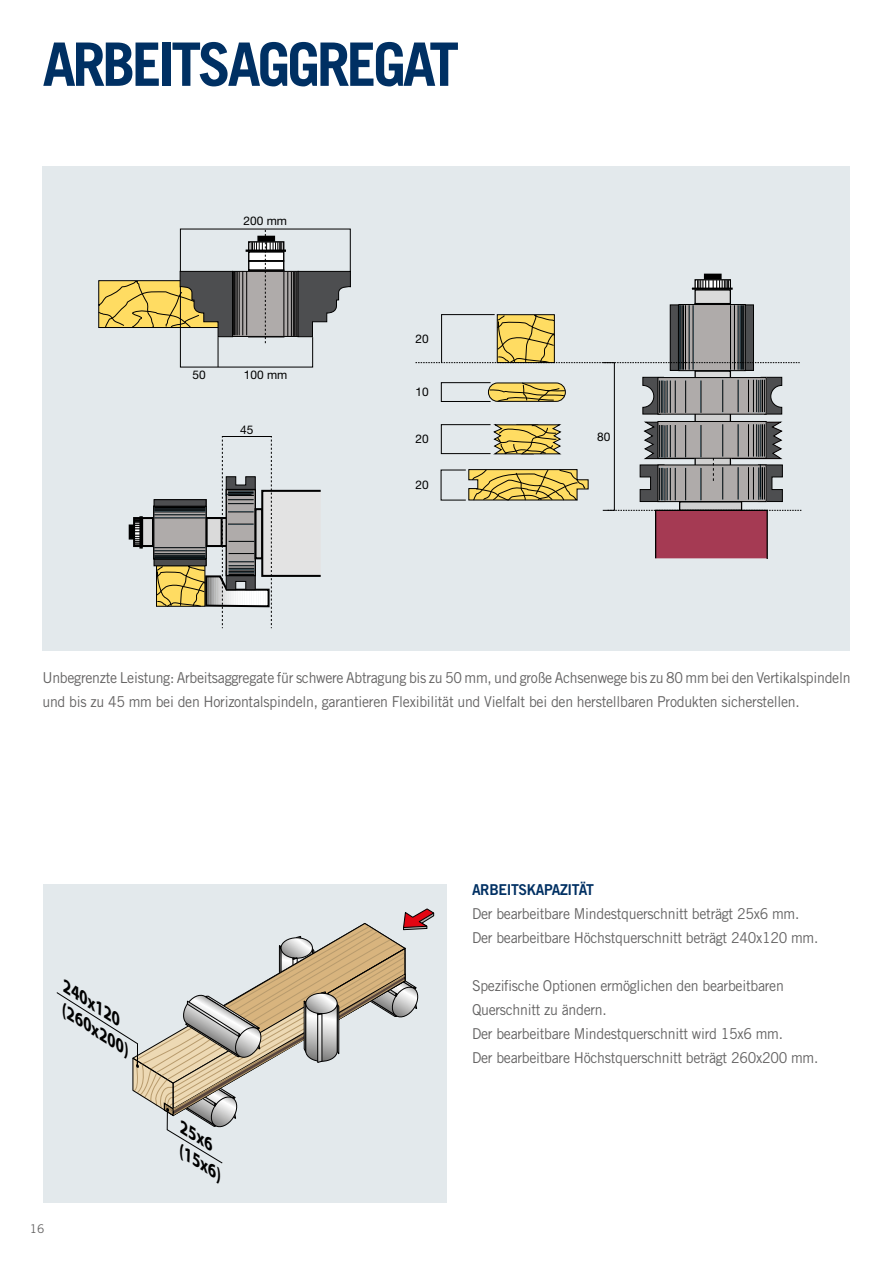
<style>
.page{position:relative;width:893px;height:1263px;background:#fff}
.page>*{position:absolute;margin:0;border:0;box-sizing:border-box;transform-origin:0 0}
.t1{font:700 60px "Trade Gothic LT Std";letter-spacing:-.06em;color:#003063}
.t2{font:italic 700 17.1px/20.5px "Myriad Pro";color:#000}
.t3{font:15px/24px "Trade Gothic LT Std";letter-spacing:-.02em;color:#646363;scale:.94 1}
.t4{font:15px "Trade Gothic LT Std Bd 2";letter-spacing:-.025em;color:#003063;scale:.94 1}
.t5{font:12px "Trade Gothic LT Std";color:#646363}
.t6{font:11.85px "Helvetica Neue LT Std";color:#000}
</style>
<div class="page">
<div style="left:43px;top:166px;width:807px;height:485px;background:#e3e9ec"></div>
<div style="left:43px;top:884px;width:403px;height:319px;background:#e3e9ec"></div>
<svg style="left:56px;top:908px;width:378px;height:256px"></svg>
<svg style="left:98px;top:230px;width:253px;height:138px"></svg>
<div style="left:488px;top:383px;width:77px;height:18px;border:1px solid #000;border-radius:9px"></div>
<svg style="left:491px;top:383px;width:74px;height:19px"></svg>
<svg style="left:494px;top:424px;width:67px;height:30px;background:#bfa857"></svg>
<svg style="left:468px;top:469px;width:120px;height:32px;background:#c7af5a"></svg>
<div style="left:695px;top:280px;width:35px;height:9px;background:#fff"></div>
<div style="left:694px;top:279px;width:37px;height:10px;border:1px solid #000"></div>
<div style="left:705px;top:274px;width:16px;height:5px;background:#000"></div>
<div style="left:704px;top:274px;width:18px;height:5px;border:1px solid #000"></div>
<hr style="left:692px;top:288px;width:41px;height:2px;background:#000">
<svg style="left:697px;top:280px;width:32px;height:8px"></svg>
<div style="left:695px;top:290px;width:35px;height:14px;background:#dadada"></div>
<div style="left:694px;top:289px;width:37px;height:15px;border:1px solid #000"></div>
<div style="left:694px;top:303px;width:37px;height:35px;border:1px solid #000"></div>
<div style="left:679px;top:304px;width:66px;height:67px;background:#afabaa"></div>
<div style="left:678px;top:304px;width:68px;height:67px;border:1px solid #000"></div>
<hr style="left:680px;top:305px;width:1px;height:65px;background:#000">
<hr style="left:681px;top:305px;width:1px;height:65px;background:#000">
<hr style="left:682px;top:305px;width:1px;height:65px;background:#000">
<hr style="left:683px;top:305px;width:1px;height:65px;background:#000">
<hr style="left:685px;top:305px;width:1px;height:65px;background:#000">
<hr style="left:689px;top:305px;width:1px;height:65px;background:#000">
<hr style="left:693px;top:305px;width:1px;height:65px;background:#000">
<hr style="left:743px;top:305px;width:1px;height:65px;background:#000">
<hr style="left:742px;top:305px;width:1px;height:65px;background:#000">
<hr style="left:741px;top:305px;width:1px;height:65px;background:#000">
<hr style="left:740px;top:305px;width:1px;height:65px;background:#000">
<hr style="left:738px;top:305px;width:1px;height:65px;background:#000">
<hr style="left:734px;top:305px;width:1px;height:65px;background:#000">
<hr style="left:730px;top:305px;width:1px;height:65px;background:#000">
<div style="left:695px;top:371px;width:35px;height:9px;background:#dadada"></div>
<div style="left:694px;top:370px;width:37px;height:11px;border:1px solid #000"></div>
<div style="left:670px;top:305px;width:8px;height:65px;background:#4d4e50"></div>
<div style="left:670px;top:305px;width:9px;height:66px;border:1px solid #000"></div>
<div style="left:745px;top:305px;width:8px;height:65px;background:#4d4e50"></div>
<div style="left:745px;top:305px;width:9px;height:66px;border:1px solid #000"></div>
<svg style="left:415px;top:314px;width:385px;height:49px"></svg>
<div style="left:441px;top:382px;width:50px;height:20px;border:1px solid #000"></div>
<div style="left:441px;top:424px;width:50px;height:30px;border:1px solid #000"></div>
<svg style="left:608px;top:377px;width:193px;height:181px"></svg>
<div style="left:133px;top:517px;width:9px;height:30px;border:2px solid #000"></div>
<div style="left:129px;top:524px;width:5px;height:15px;border:2px solid #000"></div>
<svg style="left:139px;top:516px;width:4px;height:32px"></svg>
<svg style="left:130px;top:519px;width:11px;height:26px"></svg>
<div style="left:142px;top:518px;width:11px;height:28px;background:#dadada"></div>
<div style="left:141px;top:517px;width:13px;height:30px;border:2px solid #000"></div>
<div style="left:152px;top:517px;width:29px;height:30px;border:2px solid #000"></div>
<div style="left:153px;top:505px;width:54px;height:55px;border:1px solid #000"></div>
<hr style="left:154px;top:558px;width:51px;height:1px;background:#000">
<hr style="left:154px;top:557px;width:51px;height:1px;background:#000">
<hr style="left:154px;top:556px;width:51px;height:1px;background:#000">
<hr style="left:154px;top:555px;width:51px;height:1px;background:#000">
<hr style="left:154px;top:553px;width:51px;height:1px;background:#000">
<hr style="left:154px;top:550px;width:51px;height:1px;background:#000">
<hr style="left:154px;top:547px;width:51px;height:1px;background:#000">
<hr style="left:154px;top:507px;width:51px;height:1px;background:#000">
<hr style="left:154px;top:508px;width:51px;height:1px;background:#000">
<hr style="left:154px;top:509px;width:51px;height:1px;background:#000">
<hr style="left:154px;top:510px;width:51px;height:1px;background:#000">
<hr style="left:154px;top:512px;width:51px;height:1px;background:#000">
<hr style="left:154px;top:514px;width:51px;height:1px;background:#000">
<hr style="left:154px;top:518px;width:51px;height:1px;background:#000">
<div style="left:154px;top:559px;width:52px;height:7px;border:1px solid #000"></div>
<div style="left:154px;top:499px;width:52px;height:7px;border:1px solid #000"></div>
<div style="left:261px;top:490px;width:61px;height:87px;background:#e3e3e3;border:2px solid #000"></div>
<svg style="left:156px;top:436px;width:116px;height:193px"></svg>
<hr style="left:222px;top:436px;width:50px;height:1px;background:#000">
<h1 class="t1" style="left:43px;top:28px;width:418px">ARBEITSAGGREGAT</h1>
<p class="t6" style="left:244px;top:214px;width:45px">200 mm</p>
<p class="t6" style="left:193px;top:368px;width:15px">50</p>
<p class="t6" style="left:244px;top:368px;width:45px">100 mm</p>
<p class="t6" style="left:240px;top:422px;width:15px">45</p>
<p class="t6" style="left:415px;top:331px;width:15px">20</p>
<p class="t6" style="left:415px;top:385px;width:15px">10</p>
<p class="t6" style="left:415px;top:432px;width:15px">20</p>
<p class="t6" style="left:415px;top:478px;width:15px">20</p>
<p class="t6" style="left:597px;top:430px;width:15px">80</p>
<p class="t3" style="left:43px;top:665px;width:861px">Unbegrenzte Leistung: Arbeitsaggregate für schwere Abtragung bis zu 50 mm, und große Achsenwege bis zu 80 mm bei den Vertikalspindeln und bis zu 45 mm bei den Horizontalspindeln, garantieren Flexibilität und Vielfalt bei den herstellbaren Produkten sicherstellen.</p>
<p class="t2" style="left:82px;top:983px;width:80px;text-indent:-12px;rotate:33deg">240x120 (260x200)</p>
<p class="t5" style="left:30px;top:1222px;width:16px">16</p>
<p class="t2" style="left:199px;top:1124px;width:51px;text-indent:-12px;rotate:33deg">25x6 (15x6)</p>
<p class="t4" style="left:472px;top:881px;width:131px">ARBEITSKAPAZITÄT</p>
<p class="t3" style="left:472px;top:902px;width:370px">Der bearbeitbare Mindestquerschnitt beträgt 25x6 mm.<br>Der bearbeitbare Höchstquerschnitt beträgt 240x120 mm.</p>
<p class="t3" style="left:472px;top:974px;width:370px">Spezifische Optionen ermöglichen den bearbeitbaren Querschnitt zu ändern.<br>Der bearbeitbare Mindestquerschnitt wird 15x6 mm.<br>Der bearbeitbare Höchstquerschnitt beträgt 260x200 mm.</p>
</div>
